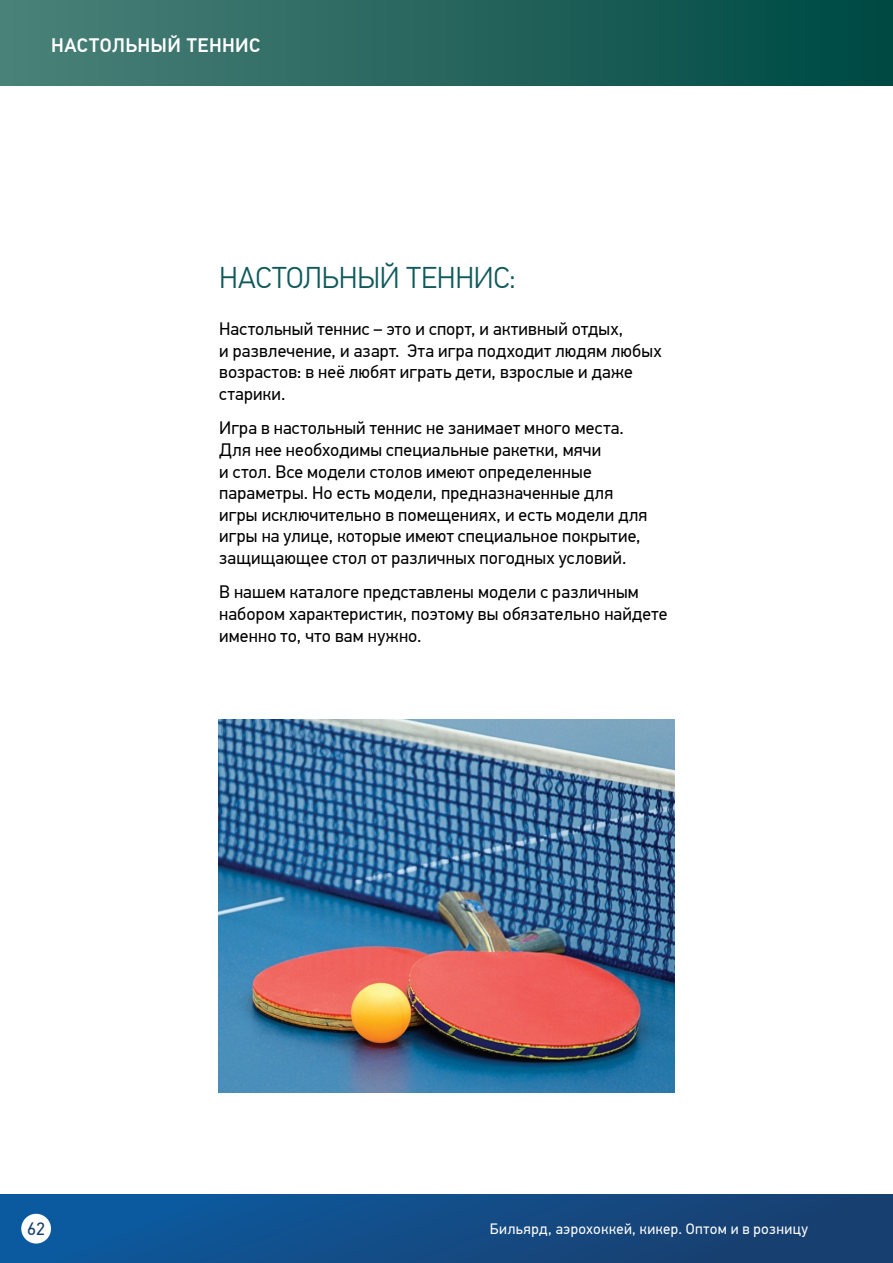
<style>
.page{position:relative;width:893px;height:1263px;background:#fff}
.page>*{position:absolute;margin:0;border:0;box-sizing:border-box;transform-origin:0 0}
.t1{font:300 30px "PF Din Text Pro";letter-spacing:-.01em;color:#105a5c}
.t2{font:500 19.5px "PF Din Text Pro";letter-spacing:.02em;color:#fff}
.t3{font:18px/21.6px "PF Din Text Pro";letter-spacing:.005em;color:#000}
.t4{font:18px "PF Din Text Pro";color:#173f70}
.t5{font:15px "PF Din Text Pro";letter-spacing:.03em;color:#fff}
</style>
<div class="page">
<img style="left:218px;top:719px;width:456px;height:374px">
<div style="left:0;top:0;width:893px;height:85px;background:linear-gradient(to right,#4c8279,#004943)"></div>
<div style="left:0;top:1195px;width:893px;height:68px;background:linear-gradient(to right,#0c5ca2,#193d6b)"></div>
<div style="left:21px;top:1214px;width:30px;height:29px;background:#fff;border-radius:50%"></div>
<p class="t2" style="left:51px;top:34px;width:211px">НАСТОЛЬНЫЙ ТЕННИС</p>
<h1 class="t1" style="left:219px;top:261px;width:298px">НАСТОЛЬНЫЙ ТЕННИС:</h1>
<p class="t3" style="left:219px;top:318px;width:444px">Настольный теннис – это и спорт, и активный отдых,<br>и развлечение, и азарт. Эта игра подходит людям любых возрастов: в неё любят играть дети, взрослые и даже старики.</p>
<p class="t3" style="left:219px;top:417px;width:430px">Игра в настольный теннис не занимает много места.<br>Для нее необходимы специальные ракетки, мячи<br>и стол. Все модели столов имеют определенные параметры. Но есть модели, предназначенные для игры исключительно в помещениях, и есть модели для игры на улице, которые имеют специальное покрытие, защищающее стол от различных погодных условий.</p>
<p class="t3" style="left:219px;top:581px;width:450px">В нашем каталоге представлены модели с различным набором характеристик, поэтому вы обязательно найдете именно то, что вам нужно.</p>
<p class="t4" style="left:27px;top:1218px;width:19px">62</p>
<p class="t5" style="left:490px;top:1220px;width:320px">Бильярд, аэрохоккей, кикер. Оптом и в розницу</p>
</div>
